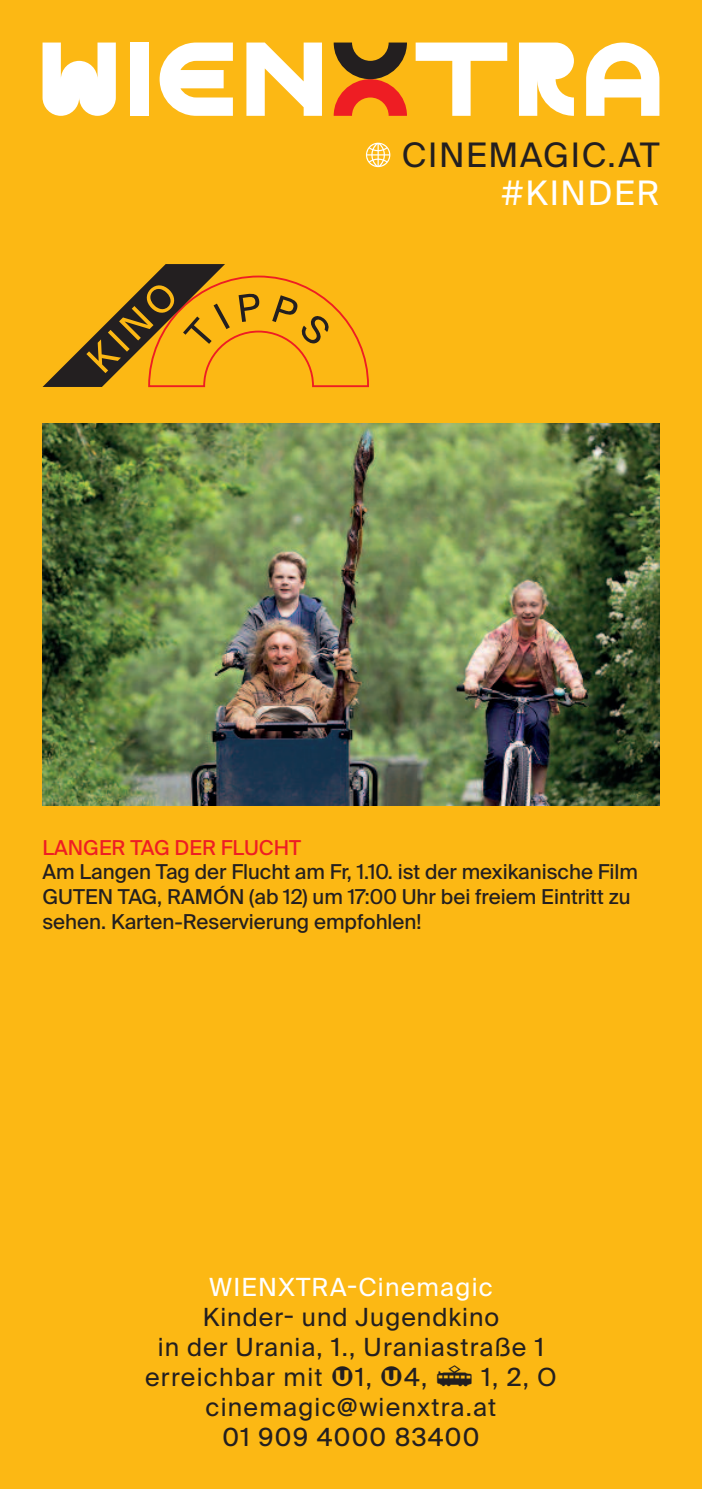
<style>
.page{position:relative;width:702px;height:1489px;background:#fff}
.page>*{position:absolute;margin:0;border:0;box-sizing:border-box;transform-origin:0 0}
.t1{font:33.75px "Suisse Intl";letter-spacing:.05em;color:#231f20}
.t2{font:33.75px "Suisse Intl";letter-spacing:.05em;color:#fff}
.t3{font:25px/30px "Suisse Intl";letter-spacing:.05em;color:#231f20;text-align:center}
.t4{font:25px "Suisse Intl";letter-spacing:.05em;color:#fff}
.t5{font:20.5px/24.5px "Suisse Intl";color:#231f20}
.t6{font:20.5px "Suisse Intl";color:#ee1d23}
.s1{font-family:"Wien Xtra PICTO"}
</style>
<div class="page">
<div style="left:0;top:0;width:702px;height:1488px;background:#fcb814"></div>
<svg style="left:43px;top:43px;width:73px;height:73px"></svg>
<div style="left:131px;top:43px;width:18px;height:73px;background:#fff"></div>
<svg style="left:246px;top:43px;width:76px;height:73px"></svg>
<svg style="left:415px;top:43px;width:92px;height:73px"></svg>
<svg style="left:519px;top:43px;width:55px;height:73px"></svg>
<svg style="left:333px;top:43px;width:74px;height:73px"></svg>
<svg style="left:160px;top:43px;width:73px;height:73px"></svg>
<svg style="left:586px;top:43px;width:73px;height:73px"></svg>
<svg style="left:366px;top:143px;width:24px;height:24px"></svg>
<svg style="left:43px;top:264px;width:326px;height:123px"></svg>
<img style="left:43px;top:423px;width:616px;height:382px">
<h1 class="t1" style="left:402px;top:143px;width:259px">CINEMAGIC.AT</h1>
<h1 class="t2" style="left:501px;top:180px;width:160px">#KINDER</h1>
<p class="t6" style="left:43px;top:835px;width:260px">langer tag der fluCHt</p>
<p class="t5" style="left:43px;top:860px;width:597px">am langen tag der flucht am fr, 1.10. ist der mexikanische film guten tag, ramÓn (ab 12) um 17:00 uhr bei freiem eintritt zu sehen. karten-reservierung empfohlen!</p>
<p class="t4" style="left:209px;top:1277px;width:285px">WIENXTRA-Cinemagic</p>
<p class="t3" style="left:145px;top:1304px;width:413px">Kinder- und Jugendkino<br>in der Urania, 1., Uraniastraße 1 erreichbar mit <span class="s1">#</span>1, <span class="s1">#</span>4, <span class="s1">$</span> 1, 2, O cinemagic@wienxtra.at<br>01 909 4000 83400</p>
</div>
